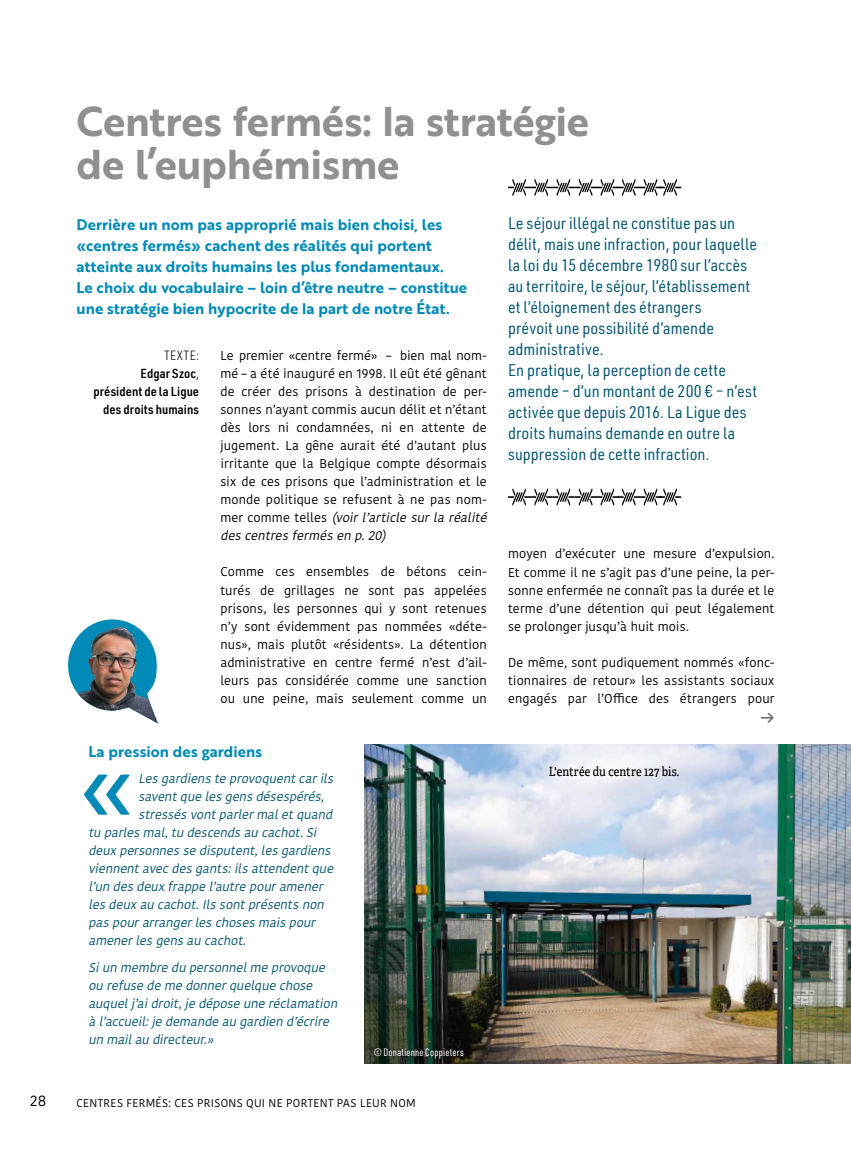
<style>
.page{position:relative;width:851px;height:1149px;background:#fff}
.page>*{position:absolute;margin:0;border:0;box-sizing:border-box;transform-origin:0 0}
.t1{font:40.5px/43.5px "Brother 1816 Bold";letter-spacing:-.005em;color:#909090}
.t2{font:16.5px/21px "URWDIN Semi Cond";letter-spacing:.005em;color:#00546f}
.t3{font:15px/21px "Brother 1816 Bold";letter-spacing:.005em;color:#008ab7}
.t4{font:15px "Kohinoor Bangla";color:#000}
.t5{font:12.75px/18px "Kohinoor Bangla";letter-spacing:.01em;color:#000;text-align:justify}
.t6{font:italic 12.75px/18px "Kohinoor Bangla";color:#00546f}
.t7{font:600 12.75px/18px "URWDIN Semi Cond";letter-spacing:.005em;color:#000;text-align:right}
.t8{font:12.75px "Adelle Condensed";letter-spacing:.005em;color:#000}
.t9{font:11.25px "Kohinoor Bangla";letter-spacing:.03em;color:#000}
.t10{font:10.5px "URWDIN Cond";letter-spacing:.025em;color:#fff}
.t11{font:10.5px "Arrowstfb";color:#706f6f}
.s1{font-style:italic}
.s2{font-weight:300}
</style>
<div class="page">
<svg style="left:508px;top:179px;width:173px;height:17px"></svg>
<svg style="left:508px;top:488px;width:173px;height:17px"></svg>
<img style="left:68px;top:619px;width:90px;height:104px">
<svg style="left:84px;top:774px;width:46px;height:40px"></svg>
<img style="left:364px;top:744px;width:486px;height:319px">
<div style="left:540px;top:756px;width:147px;height:28px;background:#fff;opacity:.75"></div>
<div style="left:371px;top:1044px;width:98px;height:18px;background:#000;opacity:.75"></div>
<h1 class="t1" style="left:77px;top:98px;width:514px">Centres fermés: la stratégie de l’euphémisme</h1>
<p class="t2" style="left:508px;top:212px;width:251px">Le séjour illégal ne constitue pas un délit, mais une infraction, pour laquelle la loi du 15 décembre 1980 sur l’accès au territoire, le séjour, l’établissement et l’éloignement des étrangers<br>prévoit une possibilité d’amende administrative.<br>En pratique, la perception de cette amende – d’un montant de 200 € – n’est activée que depuis 2016. La Ligue des droits humains demande en outre la suppression de cette infraction.</p>
<p class="t3" style="left:77px;top:213px;width:392px">Derrière un nom pas approprié mais bien choisi, les «centres fermés» cachent des réalités qui portent atteinte aux droits humains les plus fondamentaux.<br>Le choix du vocabulaire – loin d’être neutre – constitue une stratégie bien hypocrite de la part de notre État.</p>
<p class="t5" style="left:220px;top:346px;width:271px;text-align:left">Le premier «centre fermé» – bien mal nom&shy;mé – a été inauguré en 1998. Il eût été gênant de créer des prisons à destination de per&shy;sonnes n’ayant commis aucun délit et n’étant dès lors ni condamnées, ni en attente de jugement. La gêne aurait été d’autant plus irritante que la Belgique compte désormais six de ces prisons que l’administration et le monde politique se refusent à ne pas nom&shy;m e r c o m m e t e l l e s <span class="s1">(voir l’article sur la réalité descentresfermésen p.20)</span></p>
<p class="t5" style="left:220px;top:562px;width:268px">Comme ces ensembles de bétons cein&shy;turés de grillages ne sont pas appelées prisons, les personnes qui y sont retenues n’y sont évidemment pas nommées «déte&shy;nus», mais plutôt «résidents». La détention administrative en centre fermé n’est d’ail&shy;leurs pas considérée comme une sanction ou une peine, mais seulement comme un</p>
<p class="t7" style="left:93px;top:346px;width:107px"><span class="s2">TEXTE:<br></span>Edgar Szoc<span class="s2">, </span>président de la Ligue des droits humains</p>
<p class="t5" style="left:508px;top:544px;width:268px">moyen d’exécuter une mesure d’expulsion.<br>Et comme il ne s’agit pas d’une peine, la per&shy;sonne enfermée ne connaît pas la durée et le terme d’une détention qui peut légalement se prolonger jusqu’à huit mois.</p>
<p class="t5" style="left:508px;top:652px;width:268px">De même, sont pudiquement nommés «fonc&shy;tionnaires de retour» les assistants sociaux engagés par l’Office des étrangers pour</p>
<p class="t3" style="left:88px;top:740px;width:175px">La pression des gardiens</p>
<p class="t6" style="left:138px;top:769px;width:200px">Lesgardienste provoquentcarils</p>
<p class="t6" style="left:138px;top:787px;width:190px">saventque lesgensdésespérés,</p>
<p class="t6" style="left:138px;top:805px;width:199px">stressésvontparlermaletquand</p>
<p class="t6" style="left:88px;top:823px;width:233px">tu parlesmal,tu descendsau cachot.Si</p>
<p class="t6" style="left:88px;top:841px;width:247px">deuxpersonnesse disputent,lesgardiens</p>
<p class="t6" style="left:88px;top:859px;width:250px">viennentavecdesgants:ilsattendentque</p>
<p class="t6" style="left:88px;top:877px;width:239px">l’un desdeuxfrappe l’autre pouramener</p>
<p class="t6" style="left:88px;top:895px;width:240px">lesdeuxau cachot.Ilssontprésentsnon</p>
<p class="t6" style="left:88px;top:913px;width:231px">paspourarrangerleschosesmaispour</p>
<p class="t6" style="left:88px;top:931px;width:162px">amenerlesgensau cachot.</p>
<p class="t6" style="left:88px;top:957px;width:254px">Siun membre du personnelme provoque ou refuse de me donnerquelque chose auquelj ’aidroit,je dépose une réclamation à l’accueil:je demande au gardien d’écrire un mailau directeur.»</p>
<p class="t10" style="left:374px;top:1044px;width:91px">© Donatienne Coppieters</p>
<p class="t4" style="left:30px;top:1089px;width:18px">28</p>
<p class="t9" style="left:77px;top:1093px;width:340px">CENTRES FERMÉS: CES PRISONS QUI NE PORTENT PAS LEUR NOM</p>
<p class="t8" style="left:549px;top:761px;width:132px">L'entrée du centre 127 bis.</p>
<p class="t11" style="left:760px;top:712px;width:15px">e</p>
</div>
